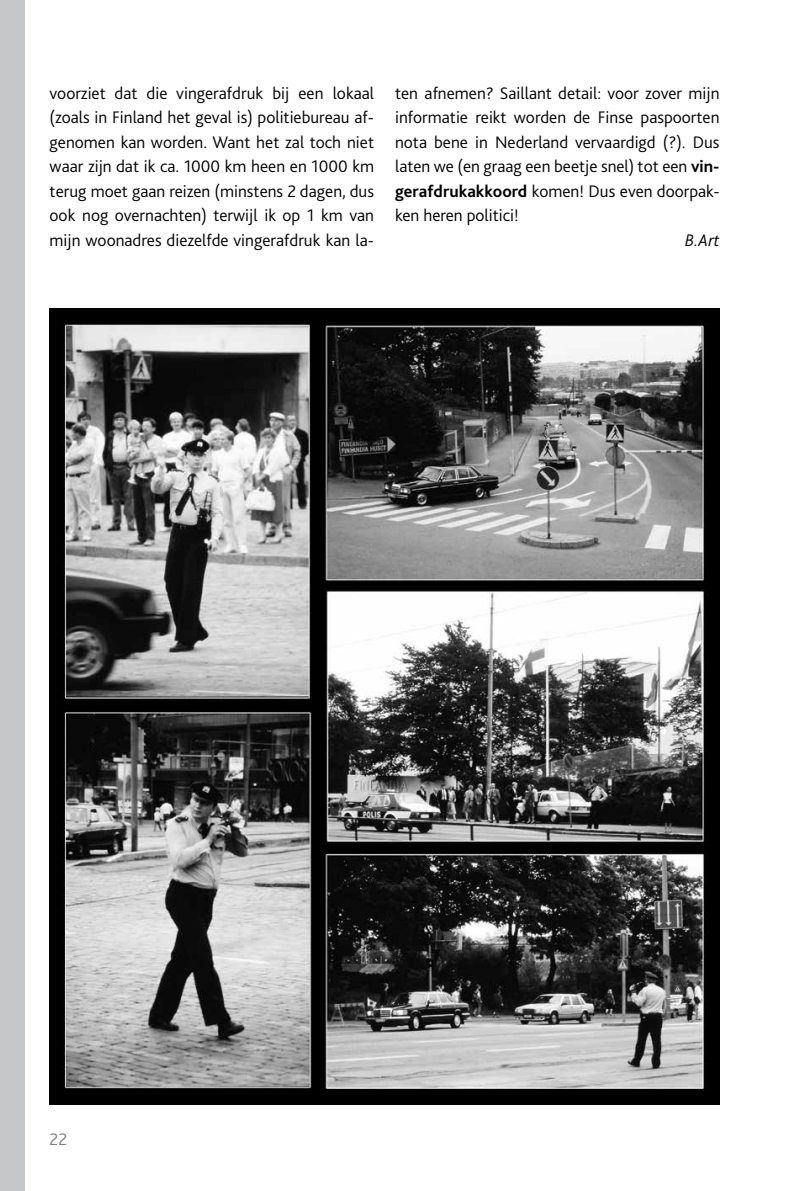
<style>
.page{position:relative;width:794px;height:1191px;background:#fff}
.page>*{position:absolute;margin:0;border:0;box-sizing:border-box;transform-origin:0 0}
.t1{font:300 17.5px/24.5px "Bliss 2";color:#000;text-align:justify}
.t2{font:italic 300 17.5px "Bliss 2";color:#000}
.t3{font:300 17.5px "Bliss 2";color:#808080}
.s1{font-weight:700}
</style>
<div class="page">
<div style="left:0;top:0;width:25px;height:1191px;background:#c6c7c8"></div>
<img style="left:50px;top:308px;width:669px;height:796px">
<p class="t1" style="left:50px;top:80px;width:326px">voorziet dat die vingerafdruk bij een lokaal (zoals in Finland het geval is) politiebureau af&shy;genomen kan worden. Want het zal toch niet waar zijn dat ik ca. 1000 km heen en 1000 km terug moet gaan reizen (minstens 2 dagen, dus ook nog overnachten) terwijl ik op 1 km van mijn woonadres diezelfde vingerafdruk kan la-</p>
<p class="t1" style="left:395px;top:80px;width:326px">ten afnemen? Saillant detail: voor zover mijn informatie reikt worden de Finse paspoorten nota bene in Nederland vervaardigd (?). Dus laten we (en graag een beetje snel) tot een <span class="s1">vin&shy;gerafdrukakkoord</span> komen! Dus even doorpak&shy;ken heren politici!</p>
<p class="t2" style="left:685px;top:229px;width:36px">B.Art</p>
<p class="t3" style="left:50px;top:1128px;width:19px">22</p>
</div>
